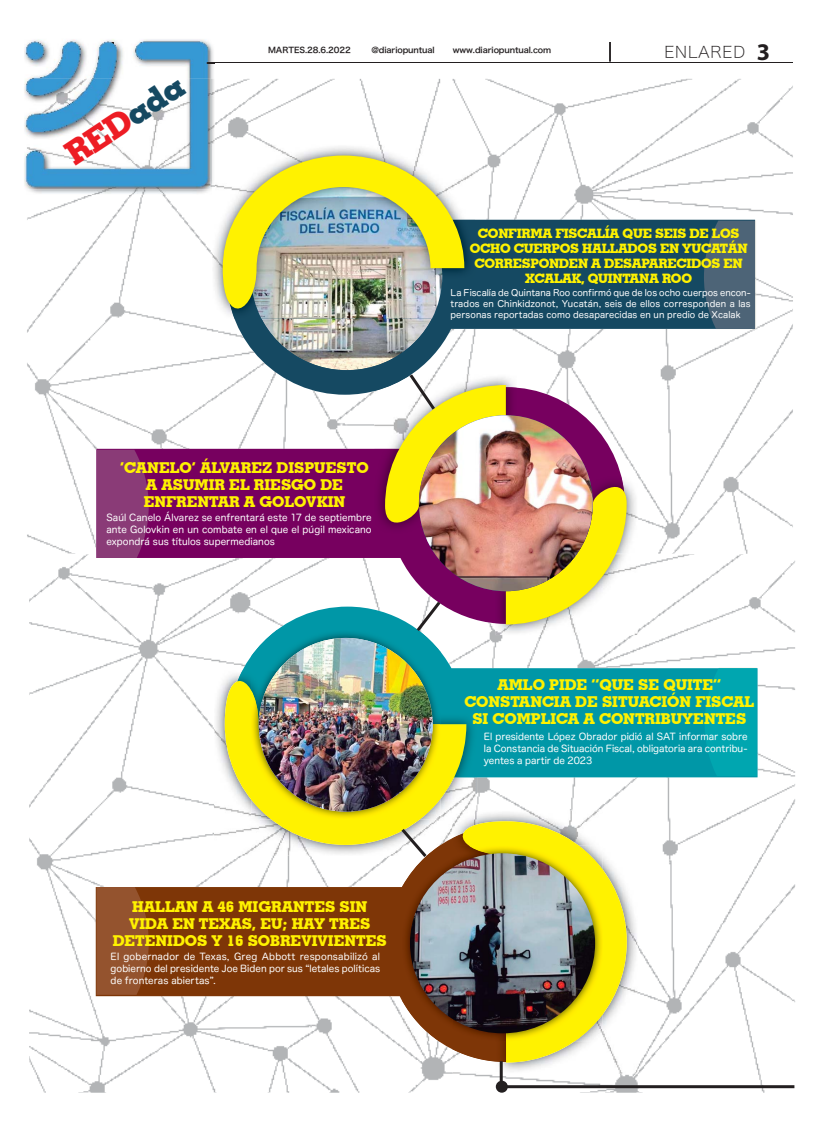
<style>
.page{position:relative;width:837px;height:1134px;background:#fff}
.page>*{position:absolute;margin:0;border:0;box-sizing:border-box;transform-origin:0 0}
.t1{font:700 33px "Geometric Slab 703 BT Xtra";color:#ed1c24}
.t2{font:16px "Hiragino Sans W1 90 msp RKSJ H";letter-spacing:.05em;color:#231f20}
.t3{font:700 15px/17px "Geometric Slab 703 BT Xtra";color:#fff200;text-align:center}
.t4{font:700 13px/15px "Geometric Slab 703 BT Xtra";letter-spacing:-.02em;color:#fff200;text-align:center}
.t5{font:9.5px/12px "Hira Maru Pro W4 90 msp RKSJ H";letter-spacing:.005em;color:#fff;text-align:justify}
.t6{font:9px/11px "Hira Maru Pro W4 90 msp RKSJ H";letter-spacing:.01em;color:#fff;text-align:justify}
.t7{font:8px "Hiragino Sans W6 90 msp RKSJ H";letter-spacing:-.01em;color:#231f20}
.s1{color:#154962}
.s2{font-family:"Myriad Pro";font-weight:700;font-size:24px}
</style>
<div class="page">
<img style="left:29px;top:554px;width:765px;height:539px">
<img style="left:27px;top:79px;width:765px;height:475px">
<hr style="left:206px;top:62px;width:586px;height:1px;background:#231f20">
<hr style="left:206px;top:63px;width:586px;height:1px;background:#231f20">
<svg style="left:609px;top:42px;width:2px;height:20px"></svg>
<img style="left:27px;top:79px;width:187px;height:116px">
<img style="left:24px;top:39px;width:187px;height:149px">
<img style="left:27px;top:79px;width:184px;height:110px">
<svg style="left:112px;top:42px;width:2px;height:20px"></svg>
<svg style="left:226px;top:158px;width:528px;height:237px"></svg>
<img style="left:261px;top:330px;width:171px;height:40px">
<img style="left:212px;top:145px;width:263px;height:174px">
<img style="left:212px;top:145px;width:2px;height:50px">
<img style="left:464px;top:158px;width:11px;height:161px">
<img style="left:223px;top:156px;width:241px;height:174px">
<svg style="left:96px;top:387px;width:289px;height:237px"></svg>
<img style="left:374px;top:374px;width:11px;height:13px">
<img style="left:374px;top:387px;width:11px;height:146px">
<svg style="left:229px;top:607px;width:528px;height:236px"></svg>
<img style="left:214px;top:671px;width:263px;height:154px">
<img style="left:466px;top:671px;width:11px;height:106px">
<svg style="left:225px;top:657px;width:241px;height:168px"></svg>
<img style="left:251px;top:630px;width:189px;height:60px">
<img style="left:251px;top:690px;width:189px;height:129px">
<img style="left:259px;top:638px;width:173px;height:174px;border-radius:50%">
<svg style="left:96px;top:825px;width:343px;height:237px"></svg>
<img style="left:452px;top:810px;width:185px;height:263px">
<img style="left:452px;top:810px;width:25px;height:11px">
<svg style="left:439px;top:821px;width:187px;height:242px"></svg>
<img style="left:402px;top:846px;width:67px;height:195px">
<img style="left:469px;top:846px;width:133px;height:195px">
<img style="left:410px;top:853px;width:185px;height:180px;border-radius:50%">
<img style="left:754px;top:221px;width:2px;height:108px">
<svg style="left:703px;top:221px;width:51px;height:108px;background:#476174"></svg>
<img style="left:96px;top:558px;width:41px;height:1px">
<svg style="left:96px;top:450px;width:53px;height:108px;background:#883675"></svg>
<img style="left:96px;top:886px;width:39px;height:1px">
<svg style="left:96px;top:887px;width:53px;height:108px;background:#91502a"></svg>
<img style="left:718px;top:667px;width:38px;height:1px">
<svg style="left:704px;top:668px;width:52px;height:108px;background:#00a4af"></svg>
<img style="left:385px;top:371px;width:252px;height:263px">
<svg style="left:398px;top:825px;width:31px;height:35px"></svg>
<hr style="left:499px;top:1061px;width:3px;height:24px;background:#231f20">
<hr style="left:501px;top:1085px;width:293px;height:3px;background:#231f20">
<div style="left:495px;top:1081px;width:12px;height:12px;background:#231f20;border-radius:50%"></div>
<h1 class="t1" style="left:58px;top:140px;width:136px;rotate:-34deg">RED<span class="s1">ada</span></h1>
<p class="t7" style="left:268px;top:47px;width:84px">MARTES.28.6.2022</p>
<p class="t7" style="left:371px;top:47px;width:65px">@diariopuntual</p>
<p class="t7" style="left:452px;top:47px;width:100px">www.diariopuntual.com</p>
<h2 class="t2" style="left:664px;top:46px;width:107px">ENLARED <span class="s2">3</span></h2>
<h3 class="t4" style="left:469px;top:226px;width:279px">CONFIRMA FISCALÍA QUE SEIS DE LOS<br>OCHO CUERPOS HALLADOS EN YUCATÁN<br>CORRESPONDEN A DESAPARECIDOS EN<br>XCALAK, QUINTANA ROO</h3>
<p class="t6" style="left:450px;top:288px;width:301px">La Fiscalía de Quintana Roo confirmó que de los ocho cuerpos encon&shy;trados en Chinkidzonot, Yucatán, seis de ellos corresponden a las personas reportadas como desaparecidas en un predio de Xcalak</p>
<h3 class="t3" style="left:120px;top:459px;width:250px">‘CANELO’ ÁLVAREZ DISPUESTO<br>A ASUMIR EL RIESGO DE<br>ENFRENTAR A GOLOVKIN</h3>
<p class="t5" style="left:106px;top:513px;width:267px">Saúl Canelo Álvarez se enfrentará este 17 de septiembre ante Golovkin en un combate en el que el púgil mexicano expondrá sus títulos supermedianos</p>
<h3 class="t3" style="left:113px;top:897px;width:275px">HALLAN A 46 MIGRANTES SIN<br>VIDA EN TEXAS, EU; HAY TRES<br>DETENIDOS Y 16 SOBREVIVIENTES</h3>
<p class="t5" style="left:111px;top:952px;width:271px">El gobernador de Texas, Greg Abbott responsabilizó al gobierno del presidente Joe Biden por sus “letales políticas de fronteras abiertas”.</p>
<h3 class="t3" style="left:464px;top:676px;width:291px">AMLO PIDE “QUE SE QUITE”<br>CONSTANCIA DE SITUACIÓN FISCAL<br>SI COMPLICA A CONTRIBUYENTES</h3>
<p class="t5" style="left:483px;top:732px;width:265px">El presidente López Obrador pidió al SAT informar sobre la Constancia de Situación Fiscal, obligatoria ara contribu&shy;yentes a partir de 2023</p>
</div>
